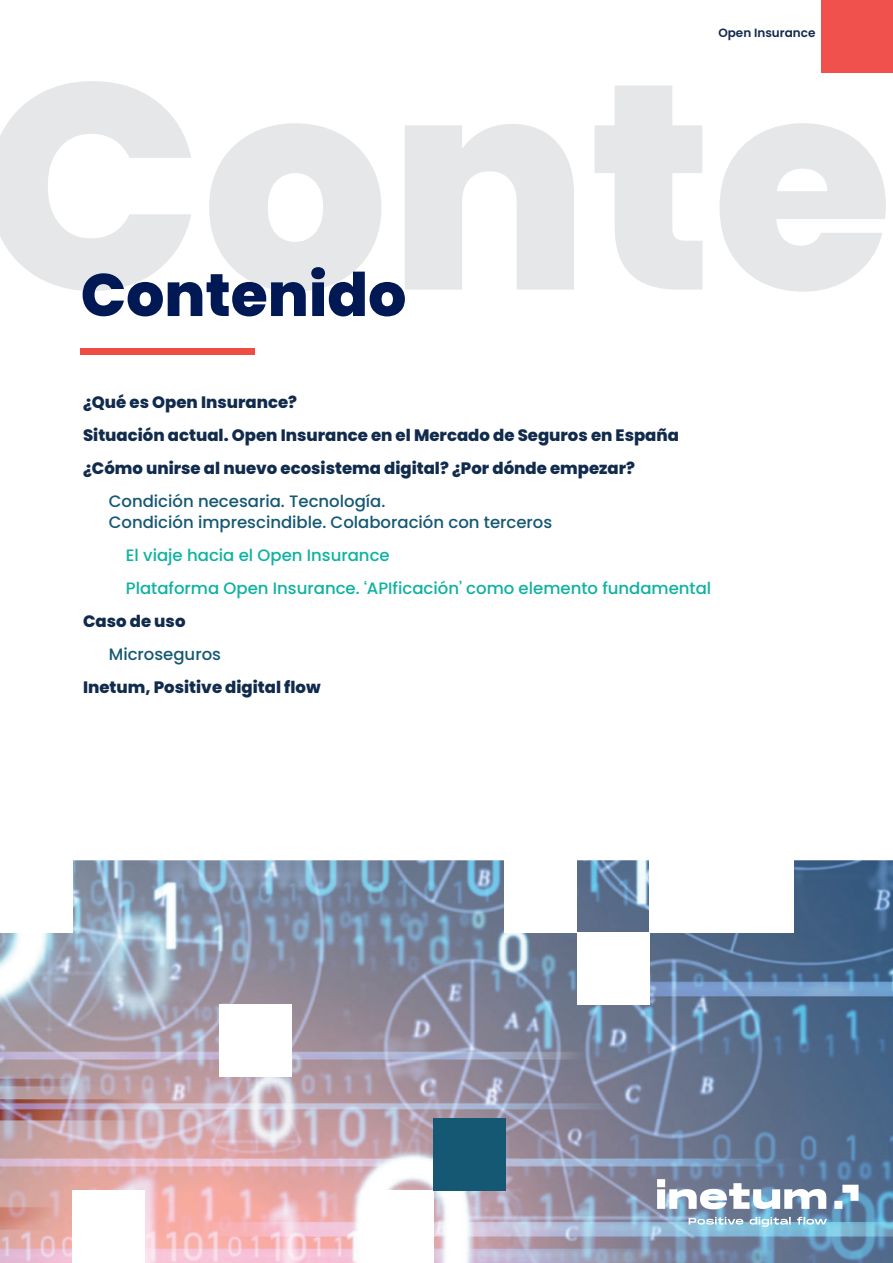
<style>
.page{position:relative;width:893px;height:1263px;background:#fff}
.page>*{position:absolute;margin:0;border:0;box-sizing:border-box;transform-origin:0 0}
.t1{font:800 292.8px "Poppins";color:#e6e7e9}
.t2{font:800 60px "Poppins";color:#001954}
.t3{font:800 16.5px/33px "Poppins";color:#112b4c}
.t4{font:500 16.5px/21px "Poppins";color:#155874}
.t5{font:500 16.5px/33px "Poppins";color:#0eb2a0}
.t6{font:600 12px "Poppins";color:#112b4c}
</style>
<div class="page">
<div style="left:821px;top:0;width:72px;height:72px;background:#f0514c"></div>
<div style="left:81px;top:348px;width:174px;height:7px;background:#ef4d44"></div>
<img style="left:0;top:861px;width:893px;height:402px">
<div style="left:72px;top:1191px;width:72px;height:72px;background:#fff"></div>
<div style="left:362px;top:1191px;width:72px;height:72px;background:#fff"></div>
<div style="left:434px;top:1119px;width:72px;height:72px;background:#155874"></div>
<div style="left:219px;top:1005px;width:72px;height:72px;background:#fff"></div>
<div style="left:577px;top:933px;width:72px;height:72px;background:#fff"></div>
<div style="left:505px;top:856px;width:72px;height:77px;background:#fff"></div>
<div style="left:649px;top:856px;width:144px;height:77px;background:#fff"></div>
<div style="left:0;top:856px;width:72px;height:77px;background:#fff"></div>
<svg style="left:689px;top:1217px;width:138px;height:10px"></svg>
<svg style="left:657px;top:1179px;width:169px;height:30px"></svg>
<svg style="left:834px;top:1185px;width:24px;height:24px"></svg>
<p class="t6" style="left:718px;top:26px;width:99px">Open Insurance</p>
<h1 class="t1" style="left:-20px;top:17px;width:914px">Conte</h1>
<h2 class="t2" style="left:81px;top:260px;width:327px">Contenido</h2>
<p class="t3" style="left:83px;top:386px;width:597px">¿Qué es Open Insurance?<br>Situación actual. Open Insurance en el Mercado de Seguros en España ¿Cómo unirse al nuevo ecosistema digital? ¿Por dónde empezar?</p>
<p class="t4" style="left:109px;top:491px;width:445px">Condición necesaria. Tecnología.<br>Condición imprescindible. Colaboración con terceros</p>
<p class="t5" style="left:126px;top:539px;width:587px">El viaje hacia el Open Insurance<br>Plataforma Open Insurance. ‘APIficación’ como elemento fundamental</p>
<p class="t3" style="left:83px;top:605px;width:104px">Caso de uso</p>
<p class="t4" style="left:109px;top:644px;width:114px">Microseguros</p>
<p class="t3" style="left:83px;top:671px;width:239px">Inetum, Positive digital flow</p>
</div>
